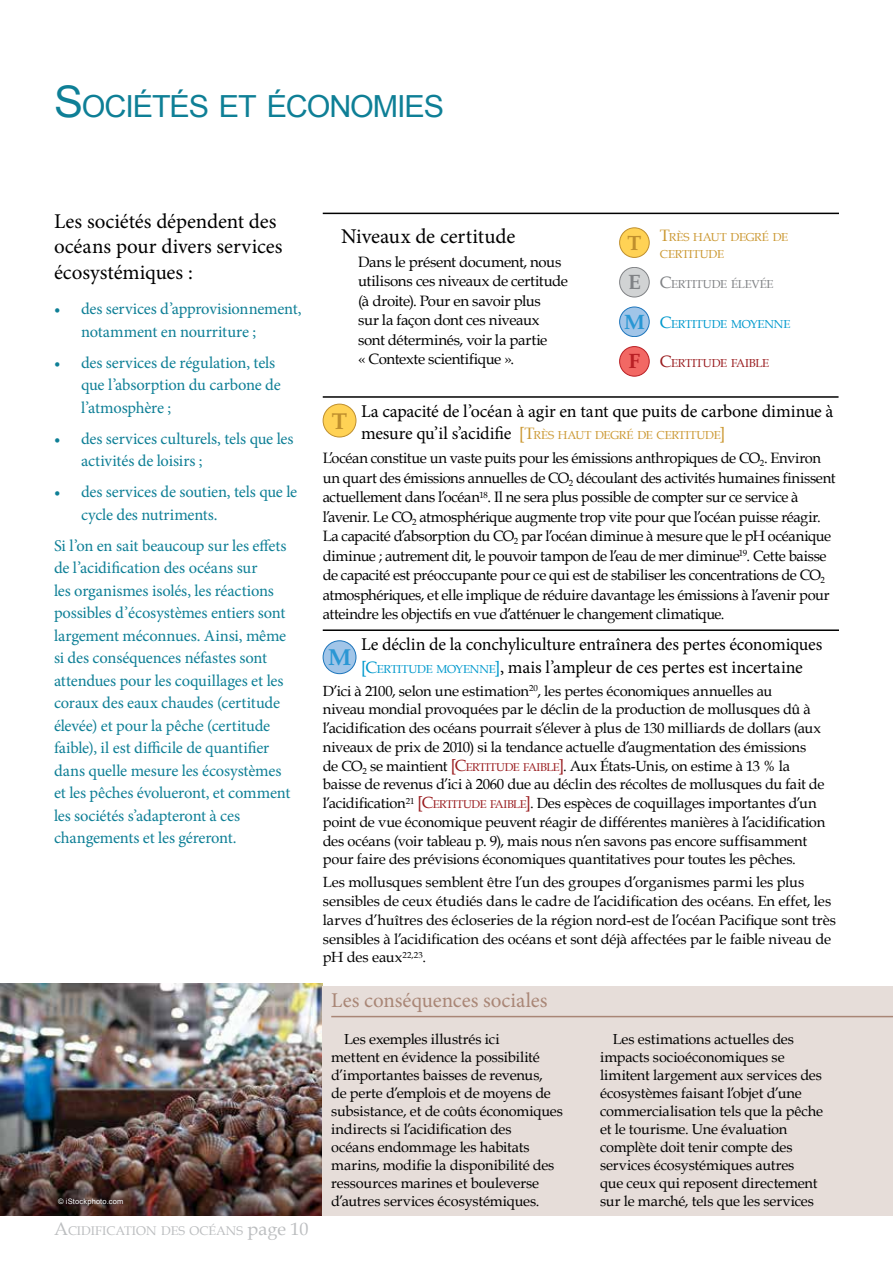
<style>
.page{position:relative;width:893px;height:1263px;background:#fff}
.page>*{position:absolute;margin:0;border:0;box-sizing:border-box;transform-origin:0 0}
.t1{font:30.45px "Arial";letter-spacing:-.035em;color:#0e7f96}
.t2{font:700 23.1px "Book Antiqua";color:#2a97d4}
.t3{font:700 23.1px "Book Antiqua";color:#bf8f2d}
.t4{font:21px/25.5px "Minion Pro";letter-spacing:-.015em;color:#000}
.t5{font:21px "Minion Pro";color:#a98676}
.t6{font:18px/22.5px "Minion Pro";letter-spacing:-.005em;color:#000}
.t7{font:16.5px/22.5px "Minion Pro";letter-spacing:-.015em;color:#0e7f96}
.t8{font:15px/19.5px "Book Antiqua";letter-spacing:-.025em;color:#000}
.t9{font:14.7px/18.8px "Book Antiqua";letter-spacing:-.01em;color:#000}
.t10{font:14.55px/18px "Book Antiqua";letter-spacing:-.01em;color:#000}
.t11{font:12.6px "Book Antiqua";color:#bcbec0}
.t12{font:11.55px/16.5px "Book Antiqua";letter-spacing:-.01em;color:#cb9832}
.t13{font:11.55px "Book Antiqua";letter-spacing:-.01em;color:#0099cd}
.t14{font:11.55px "Book Antiqua";letter-spacing:-.02em;color:#808285}
.t15{font:11.55px "Book Antiqua";letter-spacing:-.025em;color:#991b1e}
.t16{font:7.5px "Arial";letter-spacing:.02em;color:#fff}
.s1{font-size:43.5px}
.s2{font-size:18px}
.s3{font-family:"Minion Pro";font-size:18px;color:#000}
.s4{font-size:16.5px}
.s5{font-weight:700;font-size:20.85px;color:#bf8f2d}
.s6{font-weight:700;font-size:20.85px}
.s7{font-weight:700;font-size:20.85px;color:#2a97d4}
.s8{font-weight:700;font-size:20.85px;color:#b92025}
.s9{font-family:"Book Antiqua";font-size:16.5px;color:#0099cd}
.s10{font-family:"Book Antiqua";font-size:11.55px;color:#0099cd}
.s11{font-size:16.2px;color:#991b1e}
.s12{font-size:11.25px;color:#991b1e}
</style>
<div class="page">
<img style="left:0;top:983px;width:323px;height:233px">
<hr style="left:323px;top:629px;width:516px;height:2px;background:#000">
<div style="left:323px;top:986px;width:570px;height:229px;background:#e6ddd9"></div>
<hr style="left:331px;top:1016px;width:562px;height:1px;background:#a98676">
<hr style="left:323px;top:213px;width:516px;height:1px;background:#000">
<hr style="left:323px;top:396px;width:515px;height:2px;background:#000">
<div style="left:620px;top:228px;width:29px;height:29px;background:#ffd255;border-radius:50%"></div>
<div style="left:619px;top:227px;width:30px;height:31px;border:1px solid #bf8f2d;border-radius:50%"></div>
<div style="left:620px;top:267px;width:29px;height:30px;background:#d1d3d4;border-radius:50%"></div>
<div style="left:619px;top:267px;width:30px;height:30px;border:1px solid #808285;border-radius:50%"></div>
<div style="left:620px;top:307px;width:29px;height:30px;background:#a1c5e8;border-radius:50%"></div>
<div style="left:619px;top:307px;width:30px;height:30px;border:1px solid #1c75bc;border-radius:50%"></div>
<div style="left:620px;top:347px;width:29px;height:29px;background:#f26864;border-radius:50%"></div>
<div style="left:619px;top:346px;width:30px;height:30px;border:1px solid #b92025;border-radius:50%"></div>
<div style="left:323px;top:641px;width:33px;height:33px;background:#a1c5e8;border-radius:50%"></div>
<div style="left:323px;top:640px;width:33px;height:34px;border:1px solid #1c75bc;border-radius:50%"></div>
<div style="left:55px;top:1195px;width:72px;height:14px;background:#000;opacity:.75"></div>
<div style="left:323px;top:404px;width:33px;height:33px;background:#ffd255;border-radius:50%"></div>
<div style="left:323px;top:404px;width:33px;height:33px;border:1px solid #bf8f2d;border-radius:50%"></div>
<h1 class="t1" style="left:54px;top:86px;width:392px"><span class="s1">S</span>OCIÉTÉS ET ÉCONOMIES</h1>
<h3 class="t4" style="left:54px;top:209px;width:230px">Les sociétés dépendent des océans pour divers services écosystémiques :</h3>
<p class="t7" style="left:81px;top:298px;width:222px;text-indent:-27px">• des services d’approvisionnement, notamment en nourriture ;</p>
<p class="t7" style="left:81px;top:351px;width:201px;text-indent:-27px">• des services de régulation, tels que l’absorption du carbone de l’atmosphère ;</p>
<p class="t7" style="left:81px;top:427px;width:214px;text-indent:-27px">• des services culturels, tels que les activités de loisirs ;</p>
<p class="t7" style="left:81px;top:481px;width:218px;text-indent:-27px">• des services de soutien, tels que le cycle des nutriments.</p>
<p class="t7" style="left:54px;top:534px;width:238px">Si l’on en sait beaucoup sur les effets de l’acidification des océans sur<br>les organismes isolés, les réactions possibles d’écosystèmes entiers sont largement méconnues. Ainsi, même si des conséquences néfastes sont attendues pour les coquillages et les coraux des eaux chaudes (certitude élevée) et pour la pêche (certitude faible), il est difficile de quantifier dans quelle mesure les écosystèmes et les pêches évolueront, et comment les sociétés s’adapteront à ces changements et les géreront.</p>
<p class="t16" style="left:58px;top:1196px;width:67px">© iStockphoto.com</p>
<p class="t11" style="left:54px;top:1223px;width:256px"><span class="s2">A</span>CIDIFICATION DES OCÉANS <span class="s2">page 10</span></p>
<h3 class="t4" style="left:341px;top:223px;width:176px">Niveaux de certitude</h3>
<p class="t8" style="left:358px;top:252px;width:211px">Dans le présent document, nous utilisons ces niveaux de certitude (à droite). Pour en savoir plus<br>sur la façon dont ces niveaux sont déterminés, voir la partie<br>« Contexte scientifique ».</p>
<p class="t6" style="left:361px;top:400px;width:474px">La capacité de l’océan à agir en tant que puits de carbone diminue à</p>
<p class="t12" style="left:361px;top:427px;width:366px"><span class="s3">mesure qu’il s’acidifie</span> <span class="s4">[T</span>RÈS HAUT DEGRÉ DE CERTITUDE<span class="s4">]</span></p>
<p class="t8" style="left:323px;top:448px;width:514px">L’océan constitue un vaste puits pour les émissions anthropiques de CO<sub>2</sub>. Environ un quart des émissions annuelles de CO<sub>2</sub> découlant des activités humaines finissent actuellement dans l’océan<sup>18</sup>. Il ne sera plus possible de compter sur ce service à l’avenir. Le CO<sub>2</sub> atmosphérique augmente trop vite pour que l’océan puisse réagir.<br>La capacité d’absorption du CO<sub>2</sub> par l’océan diminue à mesure que le pH océanique diminue ; autrement dit, le pouvoir tampon de l’eau de mer diminue<sup>19</sup>. Cette baisse de capacité est préoccupante pour ce qui est de stabiliser les concentrations de CO<sub>2 </sub>atmosphériques, et elle implique de réduire davantage les émissions à l’avenir pour atteindre les objectifs en vue d’atténuer le changement climatique.</p>
<p class="t12" style="left:660px;top:229px;width:130px;text-indent:-32px"><span class="s5">T</span> <span class="s4">T</span>RÈS HAUT DEGRÉ DE<br>CERTITUDE</p>
<p class="t14" style="left:628px;top:277px;width:147px"><span class="s6">E</span> <span class="s4">C</span>ERTITUDE ÉLEVÉE</p>
<p class="t13" style="left:624px;top:317px;width:168px"><span class="s7">M</span> <span class="s4">C</span>ERTITUDE MOYENNE</p>
<p class="t15" style="left:629px;top:356px;width:142px"><span class="s8">F</span> <span class="s4">C</span>ERTITUDE FAIBLE</p>
<h2 class="t3" style="left:332px;top:407px;width:17px">T</h2>
<p class="t6" style="left:361px;top:633px;width:463px">Le déclin de la conchyliculture entraînera des pertes économiques <span class="s9">[C</span><span class="s10">ERTITUDE MOYENNE</span><span class="s9">]</span>, mais l’ampleur de ces pertes est incertaine</p>
<p class="t9" style="left:323px;top:681px;width:504px">D’ici à 2100, selon une estimation<sup>20</sup>, les pertes économiques annuelles au<br>niveau mondial provoquées par le déclin de la production de mollusques dû à l’acidification des océans pourrait s’élever à plus de 130 milliards de dollars (aux niveaux de prix de 2010) si la tendance actuelle d’augmentation des émissions de CO<sub>2</sub> se maintient <span class="s11">[C</span><span class="s12">ERTITUDE FAIBLE</span><span class="s11">]</span>. Aux États-Unis, on estime à 13 % la baisse de revenus d’ici à 2060 due au déclin des récoltes de mollusques du fait de l’acidification<sup>21</sup> <span class="s11">[C</span><span class="s12">ERTITUDE FAIBLE</span><span class="s11">]</span>. Des espèces de coquillages importantes d’un point de vue économique peuvent réagir de différentes manières à l’acidification des océans (voir tableau p. 9), mais nous n’en savons pas encore suffisamment pour faire des prévisions économiques quantitatives pour toutes les pêches.</p>
<p class="t9" style="left:323px;top:873px;width:515px">Les mollusques semblent être l’un des groupes d’organismes parmi les plus sensibles de ceux étudiés dans le cadre de l’acidification des océans. En effet, les larves d’huîtres des écloseries de la région nord-est de l’océan Pacifique sont très sensibles à l’acidification des océans et sont déjà affectées par le faible niveau de pH des eaux<sup>22,23</sup>.</p>
<h2 class="t2" style="left:328px;top:643px;width:25px">M</h2>
<h3 class="t5" style="left:331px;top:986px;width:218px">Les conséquences sociales</h3>
<p class="t10" style="left:331px;top:1030px;width:233px;text-indent:13px">Les exemples illustrés ici<br>mettent en évidence la possibilité d’importantes baisses de revenus,<br>de perte d’emplois et de moyens de subsistance, et de coûts économiques indirects si l’acidification des<br>océans endommage les habitats marins, modifie la disponibilité des ressources marines et bouleverse d’autres services écosystémiques.</p>
<p class="t10" style="left:600px;top:1030px;width:225px;text-indent:13px">Les estimations actuelles des impacts socioéconomiques se limitent largement aux services des écosystèmes faisant l’objet d’une commercialisation tels que la pêche et le tourisme. Une évaluation complète doit tenir compte des services écosystémiques autres<br>que ceux qui reposent directement sur le marché, tels que les services</p>
</div>
